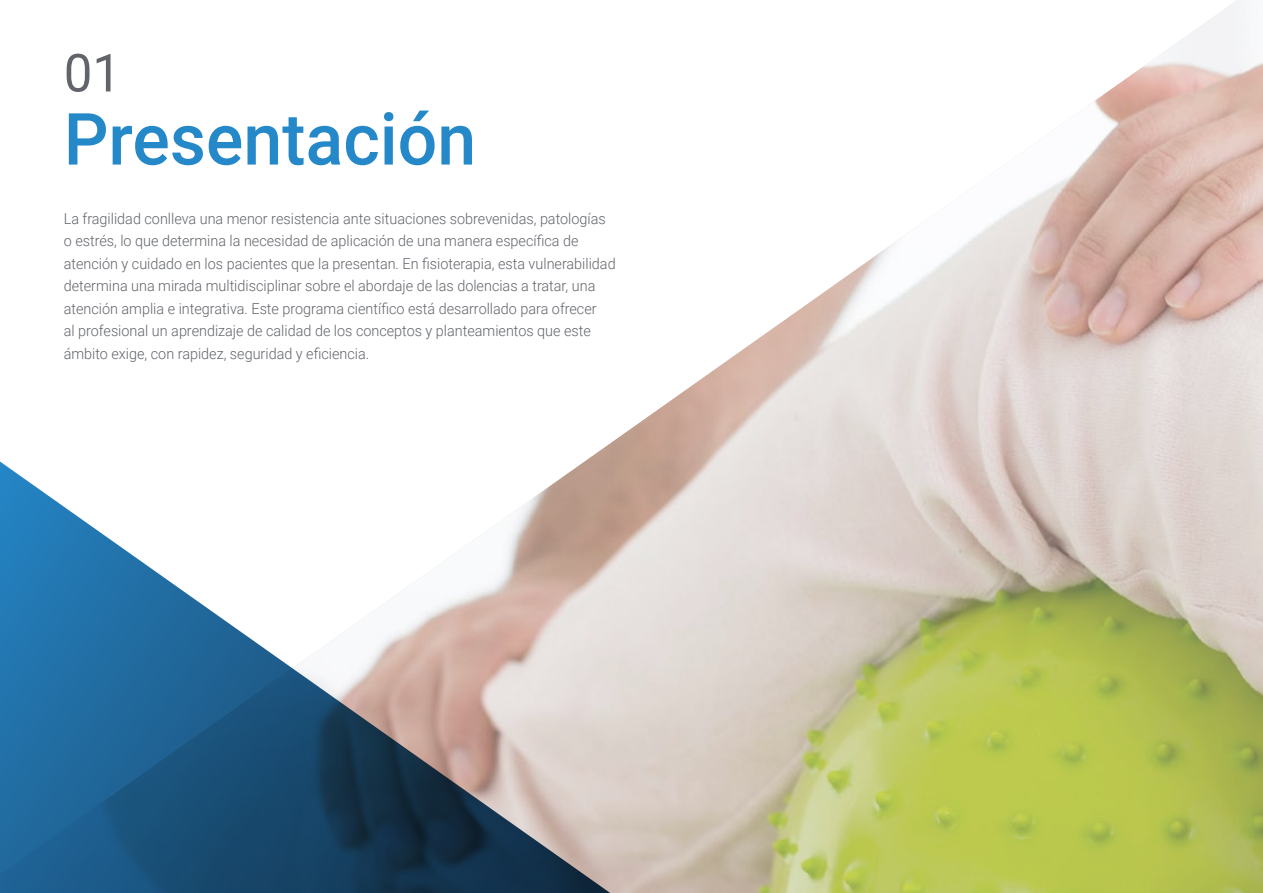
<style>
.page{position:relative;width:1263px;height:893px;background:#fff}
.page>*{position:absolute;margin:0;border:0;box-sizing:border-box;transform-origin:0 0}
.t1{font:500 72px "Roboto";color:#2488c9}
.t2{font:52.5px "Roboto";color:#61646a}
.t3{font:300 15px/22.5px "Roboto";color:#61646a;scale:.96 1}
</style>
<div class="page">
<img style="left:607px;top:0;width:656px;height:893px">
<svg style="left:0;top:446px;width:640px;height:447px"></svg>
<h2 class="t2" style="left:64px;top:36px;width:59px">01</h2>
<h1 class="t1" style="left:64px;top:89px;width:414px">Presentación</h1>
<p class="t3" style="left:64px;top:207px;width:576px">La fragilidad conlleva una menor resistencia ante situaciones sobrevenidas, patologías o estrés, lo que determina la necesidad de aplicación de una manera específica de atención y cuidado en los pacientes que la presentan. En fisioterapia, esta vulnerabilidad determina una mirada multidisciplinar sobre el abordaje de las dolencias a tratar, una atención amplia e integrativa. Este programa científico está desarrollado para ofrecer<br>al profesional un aprendizaje de calidad de los conceptos y planteamientos que este ámbito exige, con rapidez, seguridad y eficiencia.</p>
</div>
